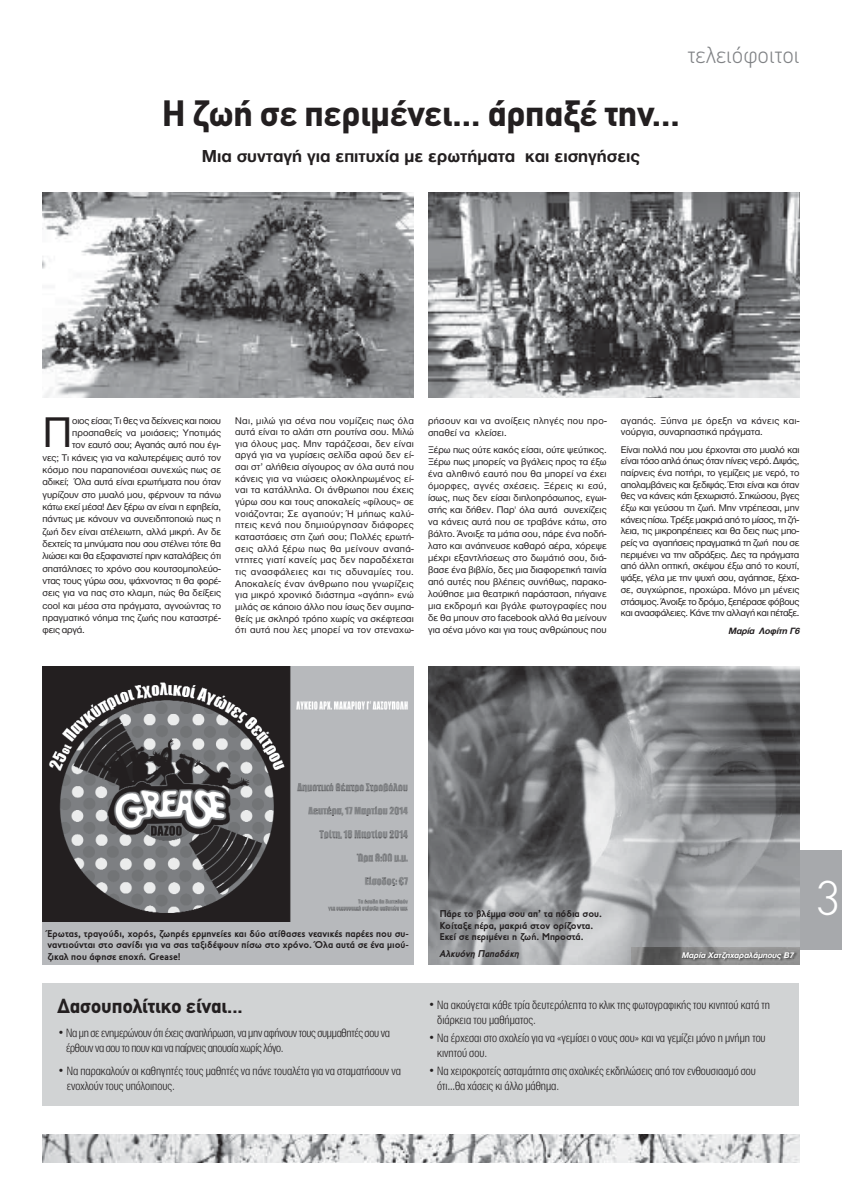
<style>
.page{position:relative;width:842px;height:1191px;background:#fff}
.page>*{position:absolute;margin:0;border:0;box-sizing:border-box;transform-origin:0 0}
.t1{font:300 48px "CF Din";color:#fff}
.t2{font:44.5px "CF Helvetica";color:#231f20}
.t3{font:700 36px "CF Din";color:#231f20}
.t4{font:300 23px "CF Din";color:#808285}
.t5{font:700 20px "CF Din";color:#231f20}
.t6{font:700 18px "CF Helvetica";color:#231f20}
.t7{font:300 12.5px/15px "CF Helvetica Cond";color:#231f20}
.t8{font:300 12.5px/15px "CF Helvetica Cond";letter-spacing:-.025em;color:#231f20}
.t9{font:10px/11.7px "CF Helvetica";letter-spacing:-.005em;color:#231f20;text-align:justify}
.t10{font:700 10px/11.5px "PF Transport";color:#231f20;text-align:justify}
.t11{font:10px/12px "CF Helvetica";letter-spacing:.03em;color:#231f20}
.t12{font:italic 700 10px "PF Transport";color:#231f20}
.t13{font:italic 700 9.5px "CF Helvetica";color:#231f20}
.t14{font:italic 700 8.5px "CF Helvetica";color:#fff}
</style>
<div class="page">
<div style="left:43px;top:917px;width:371px;height:48px;background:#b7b9bc"></div>
<img style="left:43px;top:666px;width:371px;height:255px">
<div style="left:768px;top:850px;width:74px;height:100px;background:#a7a9ac"></div>
<div style="left:43px;top:983px;width:756px;height:123px;background:#d1d3d4"></div>
<img style="left:43px;top:1134px;width:756px;height:28px">
<img style="left:43px;top:193px;width:371px;height:204px">
<img style="left:429px;top:193px;width:370px;height:204px">
<img style="left:428px;top:666px;width:371px;height:298px">
<img style="left:632px;top:964px;width:168px;height:1px">
<svg style="left:799px;top:948px;width:1px;height:16px"></svg>
<img style="left:632px;top:948px;width:167px;height:16px">
<h3 class="t4" style="left:688px;top:47px;width:113px">τελειόφοιτοι</h3>
<h3 class="t3" style="left:162px;top:101px;width:519px">Η ζωή σε περιμένει... άρπαξέ την...</h3>
<h3 class="t6" style="left:202px;top:150px;width:440px">Μια συνταγή για επιτυχία με ερωτήματα και εισηγήσεις</h3>
<h2 class="t2" style="left:43px;top:417px;width:32px">Π</h2>
<p class="t9" style="left:72px;top:415px;width:150px">οιος είσαι; Τι θες να δείχνεις και ποιου</p>
<p class="t9" style="left:72px;top:427px;width:150px">προσπαθείς να μοιάσεις; Υποτιμάς</p>
<p class="t9" style="left:72px;top:440px;width:150px">τον εαυτό σου; Αγαπάς αυτό που έγι-</p>
<p class="t9" style="left:43px;top:452px;width:180px">νες; Τι κάνεις για να καλυτερέψεις αυτό τον</p>
<p class="t9" style="left:43px;top:465px;width:180px">κόσμο που παραπονιέσαι συνεχώς πως σε</p>
<p class="t9" style="left:43px;top:477px;width:180px">αδικεί; Όλα αυτά είναι ερωτήματα που όταν</p>
<p class="t9" style="left:43px;top:489px;width:180px">γυρίζουν στο μυαλό μου, φέρνουν τα πάνω</p>
<p class="t9" style="left:43px;top:502px;width:180px">κάτω εκεί μέσα! Δεν ξέρω αν είναι η εφηβεία,</p>
<p class="t9" style="left:43px;top:514px;width:180px">πάντως με κάνουν να συνειδητοποιώ πως η</p>
<p class="t9" style="left:43px;top:526px;width:180px">ζωή δεν είναι ατέλειωτη, αλλά μικρή. Αν δε</p>
<p class="t9" style="left:43px;top:539px;width:180px">δεχτείς τα μηνύματα που σου στέλνει τότε θα</p>
<p class="t9" style="left:43px;top:551px;width:180px">λιώσει και θα εξαφανιστεί πριν καταλάβεις ότι</p>
<p class="t9" style="left:43px;top:563px;width:180px">σπατάλησες το χρόνο σου κουτσομπολεύο-</p>
<p class="t9" style="left:43px;top:576px;width:180px">ντας τους γύρω σου, ψάχνοντας τι θα φορέ-</p>
<p class="t9" style="left:43px;top:588px;width:180px">σεις για να πας στο κλαμπ, πώς θα δείξεις</p>
<p class="t9" style="left:43px;top:600px;width:180px">cool και μέσα στα πράγματα, αγνοώντας το</p>
<p class="t9" style="left:43px;top:613px;width:180px">πραγματικό νόημα της ζωής που καταστρέ-</p>
<p class="t9" style="left:43px;top:625px;width:44px">φεις αργά.</p>
<p class="t9" style="left:235px;top:415px;width:180px">Ναι, μιλώ για σένα που νομίζεις πως όλα αυτά είναι το αλάτι στη ρουτίνα σου. Μιλώ για όλους μας. Μην ταράζεσαι, δεν είναι αργά για να γυρίσεις σελίδα αφού δεν εί&shy;σαι στ’ αλήθεια σίγουρος αν όλα αυτά που κάνεις για να νιώσεις ολοκληρωμένος εί&shy;ναι τα κατάλληλα. Οι άνθρωποι που έχεις γύρω σου και τους αποκαλείς «φίλους» σε νοιάζονται; Σε αγαπούν; Ή μήπως καλύ&shy;πτεις κενά που δημιούργησαν διάφορες καταστάσεις στη ζωή σου; Πολλές ερωτή&shy;σεις αλλά ξέρω πως θα μείνουν αναπά&shy;ντητες γιατί κανείς μας δεν παραδέχεται τις ανασφάλειες και τις αδυναμίες του.<br>Αποκαλείς έναν άνθρωπο που γνωρίζεις για μικρό χρονικό διάστημα «αγάπη» ενώ μιλάς σε κάποιο άλλο που ίσως δεν συμπα&shy;θείς με σκληρό τρόπο χωρίς να σκέφτεσαι ότι αυτά που λες μπορεί να τον στεναχω-</p>
<p class="t11" style="left:428px;top:415px;width:180px">ρήσουν και να ανοίξεις πληγές που προ&shy;σπαθεί να κλείσει.</p>
<p class="t9" style="left:428px;top:445px;width:180px;line-height:12px">Ξέρω πως ούτε κακός είσαι, ούτε ψεύτικος.<br>Ξέρω πως μπορείς να βγάλεις προς τα έξω ένα αληθινό εαυτό που θα μπορεί να έχει όμορφες, αγνές σχέσεις. Ξέρεις κι εσύ, ίσως, πως δεν είσαι διπλοπρόσωπος, εγωι&shy;στής και δήθεν. Παρ' όλα αυτά συνεχίζεις να κάνεις αυτά που σε τραβάνε κάτω, στο βάλτο. Άνοιξε τα μάτια σου, πάρε ένα ποδή&shy;λατο και ανάπνευσε καθαρό αέρα, χόρεψε μέχρι εξαντλήσεως στο δωμάτιό σου, διά&shy;βασε ένα βιβλίο, δες μια διαφορετική ταινία από αυτές που βλέπεις συνήθως, παρακο&shy;λούθησε μια θεατρική παράσταση, πήγαινε μια εκδρομή και βγάλε φωτογραφίες που δε θα μπουν στο facebook αλλά θα μείνουν για σένα μόνο και για τους ανθρώπους που</p>
<p class="t9" style="left:621px;top:415px;width:180px">αγαπάς. Ξύπνα με όρεξη να κάνεις και&shy;νούργια, συναρπαστικά πράγματα.</p>
<p class="t9" style="left:621px;top:444px;width:180px">Είναι πολλά που μου έρχονται στο μυαλό και είναι τόσο απλά όπως όταν πίνεις νερό. Διψάς, παίρνεις ένα ποτήρι, το γεμίζεις με νερό, το απολαμβάνεις και ξεδιψάς. Έτσι είναι και όταν θες να κάνεις κάτι ξεχωριστό. Σηκώσου, βγες έξω και γεύσου τη ζωή. Μην ντρέπεσαι, μην κάνεις πίσω. Τρέξε μακριά από το μίσος, τη ζή&shy;λεια, τις μικροπρέπειες και θα δεις πως μπο&shy;ρείς να αγαπήσεις πραγματικά τη ζωή που σε περιμένει να την αδράξεις. Δες τα πράγματα από άλλη οπτική, σκέψου έξω από το κουτί, ψάξε, γέλα με την ψυχή σου, αγάπησε, ξέχα&shy;σε, συγχώρησε, προχώρα. Μόνο μη μένεις στάσιμος. Άνοιξε το δρόμο, ξεπέρασε φόβους και ανασφάλειες. Κάνε την αλλαγή και πέταξε.</p>
<p class="t13" style="left:728px;top:627px;width:75px">Μαρία Λοφίτη Γ6</p>
<p class="t10" style="left:48px;top:928px;width:363px">Έρωτας, τραγούδι, χορός, ζωηρές ερμηνείες και δύο ατίθασες νεανικές παρέες που συ&shy;ναντιούνται στο σανίδι για να σας ταξιδέψουν πίσω στο χρόνο. Όλα αυτά σε ένα μιού&shy;ζικαλ που άφησε εποχή. Grease!</p>
<h3 class="t5" style="left:58px;top:999px;width:187px">Δασουπολίτικο είναι...</h3>
<p class="t8" style="left:66px;top:1025px;width:325px;text-indent:-9px">• Να μη σε ενημερώνουν ότι έχεις αναπλήρωση, να μην αφήνουντους συμμαθητές σου να έρθουν να σουτο πουν και να παίρνεις απουσία χωρίς λόγο.</p>
<p class="t7" style="left:67px;top:1063px;width:336px;text-indent:-9px">• Να παρακαλούν οι καθηγητές τους μαθητές να πάνε τουαλέτα για να σταματήσουν να ενοχλούν τους υπόλοιπους.</p>
<p class="t10" style="left:440px;top:909px;width:164px;text-align:left">Πάρε το βλέμμα σου απ’ τα πόδια σου.<br>Κοίταξε πέρα, μακριά στον ορίζοντα.<br>Εκεί σε περιμένει η ζωή. Μπροστά.</p>
<p class="t12" style="left:440px;top:948px;width:81px">Αλκυόνη Παπαδάκη</p>
<p class="t14" style="left:681px;top:952px;width:115px">Μαρία Χατζηχαραλάμπους Β7</p>
<p class="t7" style="left:437px;top:997px;width:334px;text-indent:-9px">• Να ακούγεται κάθε τρία δευτερόλεπτα το κλικ της φωτογραφικής του κινητού κατά τη διάρκεια του μαθήματος.</p>
<p class="t7" style="left:437px;top:1030px;width:330px;text-indent:-9px">• Να έρχεσαι στο σχολείο για να «γεμίσει ο νους σου» και να γεμίζει μόνο η μνήμη του κινητού σου.</p>
<p class="t7" style="left:437px;top:1063px;width:320px;text-indent:-9px">• Να χειροκροτείς ασταμάτητα στις σχολικές εκδηλώσεις από τον ενθουσιασμό σου ότι…θα χάσεις κι άλλο μάθημα.</p>
<h1 class="t1" style="left:817px;top:881px;width:24px">3</h1>
</div>
